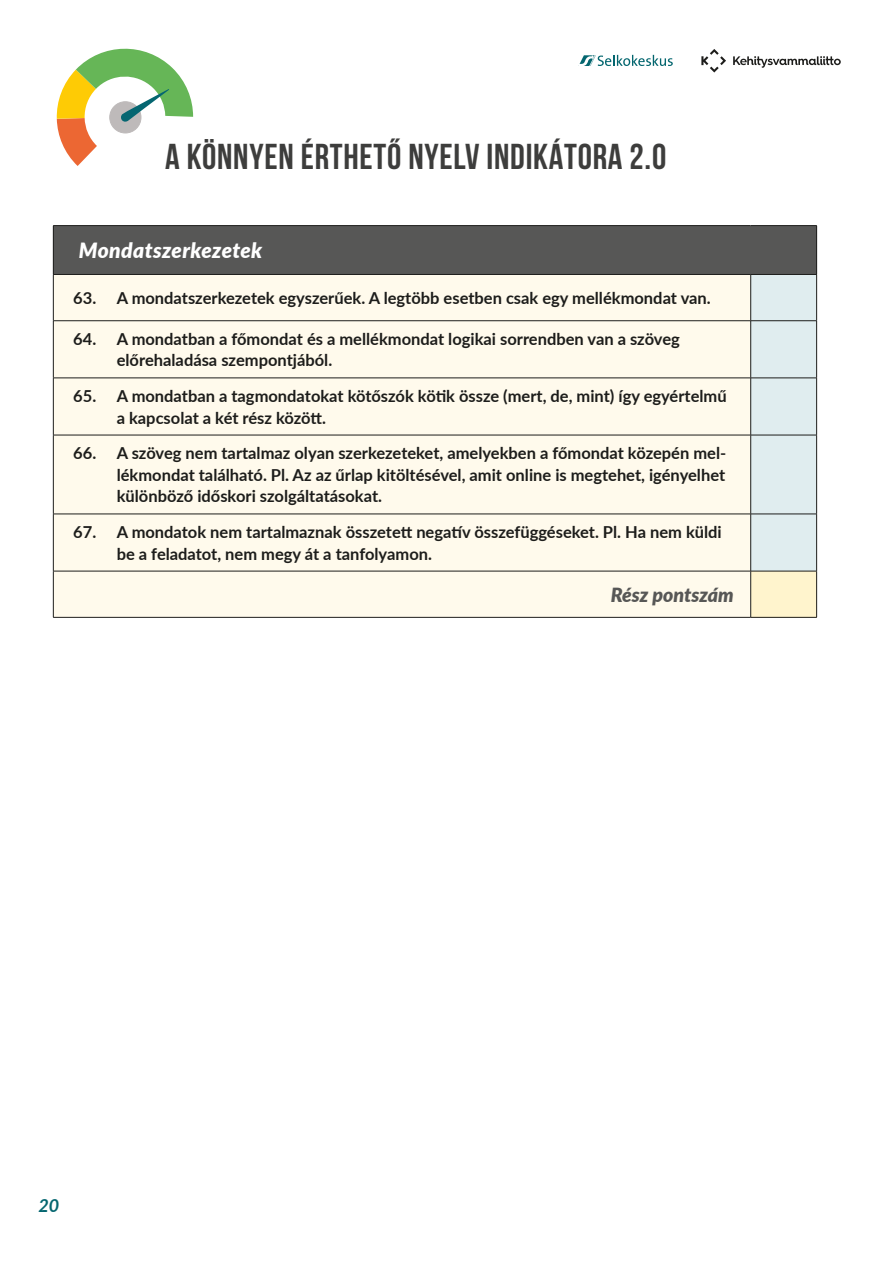
<style>
.page{position:relative;width:893px;height:1263px;background:#fff}
.page>*{position:absolute;margin:0;border:0;box-sizing:border-box;transform-origin:0 0}
.t1{font:700 36px "Bebas Neue";letter-spacing:.02em;color:#3d3d3c}
.t2{font:italic 900 21px "Lato";letter-spacing:.02em;color:#fff}
.Táblázat_sor{font:italic 900 19.5px "Lato";color:#575756}
.t3{font:italic 700 18px "Lato";color:#056670}
.Táblázat_sor-2{font:700 16.5px/21.8px "Lato";color:#1d1d1b}
</style>
<div class="page">
<svg style="left:57px;top:49px;width:136px;height:117px"></svg>
<svg style="left:578px;top:55px;width:95px;height:11px"></svg>
<svg style="left:701px;top:49px;width:25px;height:24px"></svg>
<svg style="left:733px;top:56px;width:108px;height:12px"></svg>
<div style="left:53px;top:226px;width:764px;height:48px;background:#575756"></div>
<div style="left:54px;top:275px;width:696px;height:342px;background:#fffaec"></div>
<div style="left:751px;top:275px;width:65px;height:296px;background:#e0edef"></div>
<div style="left:751px;top:571px;width:66px;height:46px;background:#fff4cd"></div>
<hr style="left:53px;top:225px;width:698px;height:1px;background:#1d1d1b">
<hr style="left:53px;top:226px;width:1px;height:48px;background:#1d1d1b">
<hr style="left:751px;top:225px;width:66px;height:1px;background:#1d1d1b">
<hr style="left:816px;top:226px;width:1px;height:48px;background:#1d1d1b">
<hr style="left:53px;top:274px;width:698px;height:1px;background:#1d1d1b">
<hr style="left:53px;top:275px;width:1px;height:46px;background:#1d1d1b">
<hr style="left:751px;top:274px;width:66px;height:1px;background:#1d1d1b">
<hr style="left:750px;top:275px;width:1px;height:46px;background:#1d1d1b">
<hr style="left:816px;top:275px;width:1px;height:46px;background:#1d1d1b">
<hr style="left:53px;top:320px;width:698px;height:1px;background:#1d1d1b">
<hr style="left:53px;top:321px;width:1px;height:57px;background:#1d1d1b">
<hr style="left:751px;top:320px;width:66px;height:1px;background:#1d1d1b">
<hr style="left:750px;top:321px;width:1px;height:57px;background:#1d1d1b">
<hr style="left:816px;top:321px;width:1px;height:57px;background:#1d1d1b">
<hr style="left:53px;top:378px;width:698px;height:1px;background:#1d1d1b">
<hr style="left:53px;top:378px;width:1px;height:57px;background:#1d1d1b">
<hr style="left:751px;top:378px;width:66px;height:1px;background:#1d1d1b">
<hr style="left:750px;top:378px;width:1px;height:57px;background:#1d1d1b">
<hr style="left:816px;top:378px;width:1px;height:57px;background:#1d1d1b">
<hr style="left:53px;top:435px;width:698px;height:1px;background:#1d1d1b">
<hr style="left:53px;top:435px;width:1px;height:79px;background:#1d1d1b">
<hr style="left:751px;top:435px;width:66px;height:1px;background:#1d1d1b">
<hr style="left:750px;top:435px;width:1px;height:79px;background:#1d1d1b">
<hr style="left:816px;top:435px;width:1px;height:79px;background:#1d1d1b">
<hr style="left:53px;top:514px;width:698px;height:1px;background:#1d1d1b">
<hr style="left:53px;top:514px;width:1px;height:57px;background:#1d1d1b">
<hr style="left:751px;top:514px;width:66px;height:1px;background:#1d1d1b">
<hr style="left:750px;top:514px;width:1px;height:57px;background:#1d1d1b">
<hr style="left:816px;top:514px;width:1px;height:57px;background:#1d1d1b">
<hr style="left:53px;top:571px;width:698px;height:1px;background:#1d1d1b">
<hr style="left:53px;top:571px;width:1px;height:46px;background:#1d1d1b">
<hr style="left:751px;top:571px;width:66px;height:1px;background:#1d1d1b">
<hr style="left:750px;top:571px;width:1px;height:46px;background:#1d1d1b">
<hr style="left:816px;top:571px;width:1px;height:46px;background:#1d1d1b">
<hr style="left:53px;top:617px;width:698px;height:1px;background:#1d1d1b">
<hr style="left:751px;top:617px;width:66px;height:1px;background:#1d1d1b">
<h1 class="t1" style="left:165px;top:136px;width:503px">A KÖNNYEN ÉRTHETŐ NYELV INDIKÁTORA 2.0</h1>
<p class="t2" style="left:79px;top:235px;width:185px">Mondatszerkezetek</p>
<p class="Táblázat_sor-2" style="left:73px;top:286px;width:639px">63. A mondatszerkezetek egyszerűek. A legtöbb esetben csak egy mellékmondat van.</p>
<p class="Táblázat_sor-2" style="left:117px;top:327px;width:565px;text-indent:-44px">64. A mondatban a főmondat és a mellékmondat logikai sorrendben van a szöveg előrehaladása szempontjából.</p>
<p class="Táblázat_sor-2" style="left:117px;top:384px;width:611px;text-indent:-44px">65. A mondatban a tagmondatokat kötőszók kötik össze (mert, de, mint) így egyértelmű a kapcsolat a két rész között.</p>
<p class="Táblázat_sor-2" style="left:117px;top:441px;width:611px;text-align:justify;text-indent:-44px">66. A szöveg nem tartalmaz olyan szerkezeteket, amelyekben a főmondat közepén mel&shy;lékmondat található. Pl. Az az űrlap kitöltésével, amit online is megtehet, igényelhet különböző időskori szolgáltatásokat.</p>
<p class="Táblázat_sor-2" style="left:117px;top:520px;width:606px;text-indent:-44px">67. A mondatok nem tartalmaznak összetett negatív összefüggéseket. Pl. Ha nem küldi be a feladatot, nem megy át a tanfolyamon.</p>
<p class="Táblázat_sor" style="left:611px;top:580px;width:124px">Rész pontszám</p>
<p class="t3" style="left:38px;top:1192px;width:22px">20</p>
</div>
